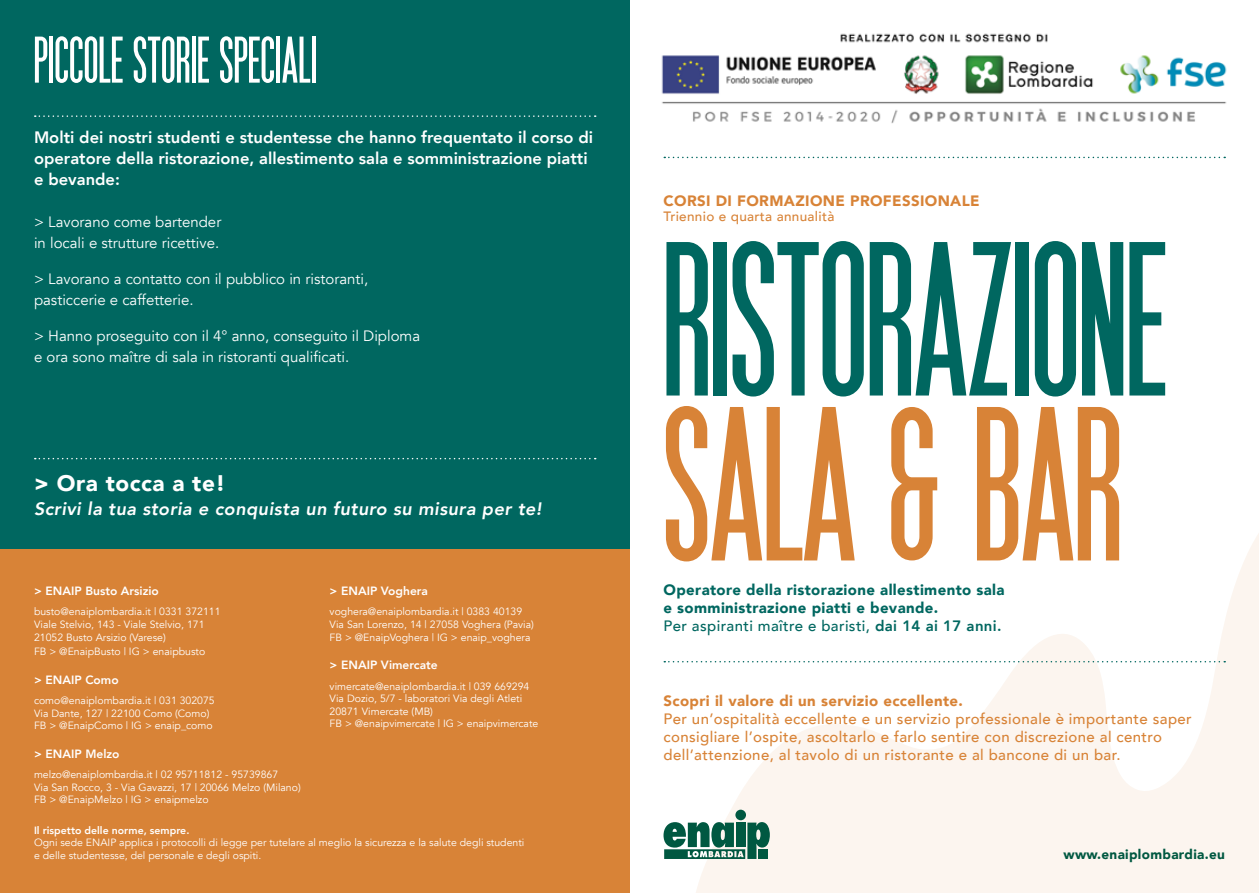
<style>
.page{position:relative;width:1259px;height:893px;background:#fff}
.page>*{position:absolute;margin:0;border:0;box-sizing:border-box;transform-origin:0 0}
.t1{font:700 225px "SF Movie Poster";color:#006760}
.t2{font:700 225px "SF Movie Poster";color:#d88337}
.t3{font:700 67.5px "SF Movie Poster";letter-spacing:.01em;color:#fff}
.t4{font:900 22.5px "Avenir";letter-spacing:.025em;color:#fff}
.t5{font:italic 800 18px "Avenir";letter-spacing:.025em;color:#fff}
.t6{font:800 16.5px/21px "Avenir";color:#fff}
.t7{font:15px/21px "Avenir";color:#fff}
.t8{font:500 15px/18px "Avenir";letter-spacing:.025em;color:#d88337}
.t9{font:900 15px/18px "Avenir";letter-spacing:.025em;color:#006760}
.t10{font:900 15px "Avenir";letter-spacing:.025em;color:#d88337}
.t11{font:500 13.5px "Avenir";letter-spacing:.025em;color:#d88337}
.t12{font:900 13.5px "Avenir";letter-spacing:.025em;color:#005841}
.t13{font:800 12px "Avenir";color:#fff}
.t14{font:10.5px/12.6px "Avenir";color:#fff}
.t15{font:800 10.5px "Avenir";color:#fff}
.s1{font-weight:500}
.s2{font-weight:800}
</style>
<div class="page">
<svg style="left:696px;top:533px;width:563px;height:360px"></svg>
<img style="left:629px;top:24px;width:598px;height:100px">
<svg style="left:664px;top:661px;width:561px;height:1px"></svg>
<svg style="left:664px;top:157px;width:561px;height:1px"></svg>
<div style="left:735px;top:810px;width:11px;height:10px;background:#005841;border-radius:50%"></div>
<svg style="left:663px;top:822px;width:107px;height:37px"></svg>
<div style="left:758px;top:849px;width:10px;height:10px;background:#005841"></div>
<div style="left:0;top:0;width:629px;height:893px;background:#006760"></div>
<div style="left:0;top:549px;width:629px;height:344px;background:#d88337"></div>
<svg style="left:35px;top:115px;width:561px;height:2px"></svg>
<svg style="left:35px;top:458px;width:561px;height:1px"></svg>
<h2 class="t3" style="left:34px;top:23px;width:284px">PICCOLE STORIE SPECIALI</h2>
<h3 class="t6" style="left:34px;top:127px;width:560px">Molti dei nostri studenti e studentesse che hanno frequentato il corso di operatore della ristorazione, allestimento sala e somministrazione piatti e bevande:</h3>
<h3 class="t7" style="left:34px;top:212px;width:189px">&gt; Lavorano come bartender in locali e strutture ricettive.</h3>
<h3 class="t7" style="left:34px;top:269px;width:336px">&gt; Lavorano a contatto con il pubblico in ristoranti, pasticcerie e caffetterie.</h3>
<h3 class="t7" style="left:34px;top:326px;width:388px">&gt; Hanno proseguito con il 4° anno, conseguito il Diploma e ora sono maître di sala in ristoranti qualificati.</h3>
<h3 class="t4" style="left:34px;top:464px;width:193px">&gt; Ora tocca a te!</h3>
<h3 class="t5" style="left:34px;top:499px;width:509px">Scrivi la tua storia e conquista un futuro su misura per te!</h3>
<p class="t13" style="left:34px;top:582px;width:126px">&gt; ENAIP Busto Arsizio</p>
<p class="t14" style="left:34px;top:606px;width:188px">busto@enaiplombardia.it | 0331 372111<br>Viale Stelvio, 143 - Viale Stelvio, 171<br>21052 Busto Arsizio (Varese)</p>
<p class="t14" style="left:34px;top:645px;width:173px">FB &gt; @EnaipBusto | IG &gt; enaipbusto</p>
<p class="t13" style="left:34px;top:670px;width:86px">&gt; ENAIP Como</p>
<p class="t14" style="left:34px;top:694px;width:182px">como@enaiplombardia.it | 031 302075<br>Via Dante, 127 | 22100 Como (Como)<br>FB &gt; @EnaipComo | IG &gt; enaip_como</p>
<p class="t13" style="left:34px;top:744px;width:87px">&gt; ENAIP Melzo</p>
<p class="t14" style="left:34px;top:768px;width:268px">melzo@enaiplombardia.it | 02 95711812 - 95739867<br>Via San Rocco, 3 - Via Gavazzi, 17 | 20066 Melzo (Milano)<br>FB &gt; @EnaipMelzo | IG &gt; enaipmelzo</p>
<p class="t13" style="left:330px;top:582px;width:100px">&gt; ENAIP Voghera</p>
<p class="t14" style="left:330px;top:606px;width:206px">voghera@enaiplombardia.it | 0383 40139<br>Via San Lorenzo, 14 | 27058 Voghera (Pavia)<br>FB &gt; @EnaipVoghera | IG &gt; enaip_voghera</p>
<p class="t13" style="left:330px;top:656px;width:110px">&gt; ENAIP Vimercate</p>
<p class="t14" style="left:330px;top:680px;width:210px">vimercate@enaiplombardia.it | 039 669294<br>Via Dozio, 5/7 - laboratori Via degli Atleti 20871 Vimercate (MB)<br>FB &gt; @enaipvimercate | IG &gt; enaipvimercate</p>
<p class="t15" style="left:34px;top:822px;width:157px">Il rispetto delle norme, sempre.</p>
<p class="t14" style="left:34px;top:837px;width:492px">Ogni sede ENAIP applica i protocolli di legge per tutelare al meglio la sicurezza e la salute degli studenti e delle studentesse, del personale e degli ospiti.</p>
<h3 class="t10" style="left:663px;top:188px;width:318px">CORSI DI FORMAZIONE PROFESSIONALE</h3>
<p class="t11" style="left:663px;top:204px;width:172px">Triennio e quarta annualità</p>
<h1 class="t1" style="left:663px;top:197px;width:504px">RISTORAZIONE</h1>
<h1 class="t2" style="left:663px;top:362px;width:460px">SALA &amp; BAR</h1>
<h3 class="t9" style="left:663px;top:580px;width:342px">Operatore della ristorazione allestimento sala e somministrazione piatti e bevande.<br><span class="s1">Per aspiranti maître e baristi,</span> <span class="s2">dai 14 ai 17 anni.</span></h3>
<h3 class="t10" style="left:663px;top:688px;width:301px">Scopri il valore di un servizio eccellente.</h3>
<h3 class="t8" style="left:663px;top:709px;width:530px">Per un’ospitalità eccellente e un servizio professionale è importante saper consigliare l’ospite, ascoltarlo e farlo sentire con discrezione al centro dell’attenzione, al tavolo di un ristorante e al bancone di un bar.</h3>
<p class="t12" style="left:1063px;top:843px;width:163px">www.enaiplombardia.eu</p>
</div>
